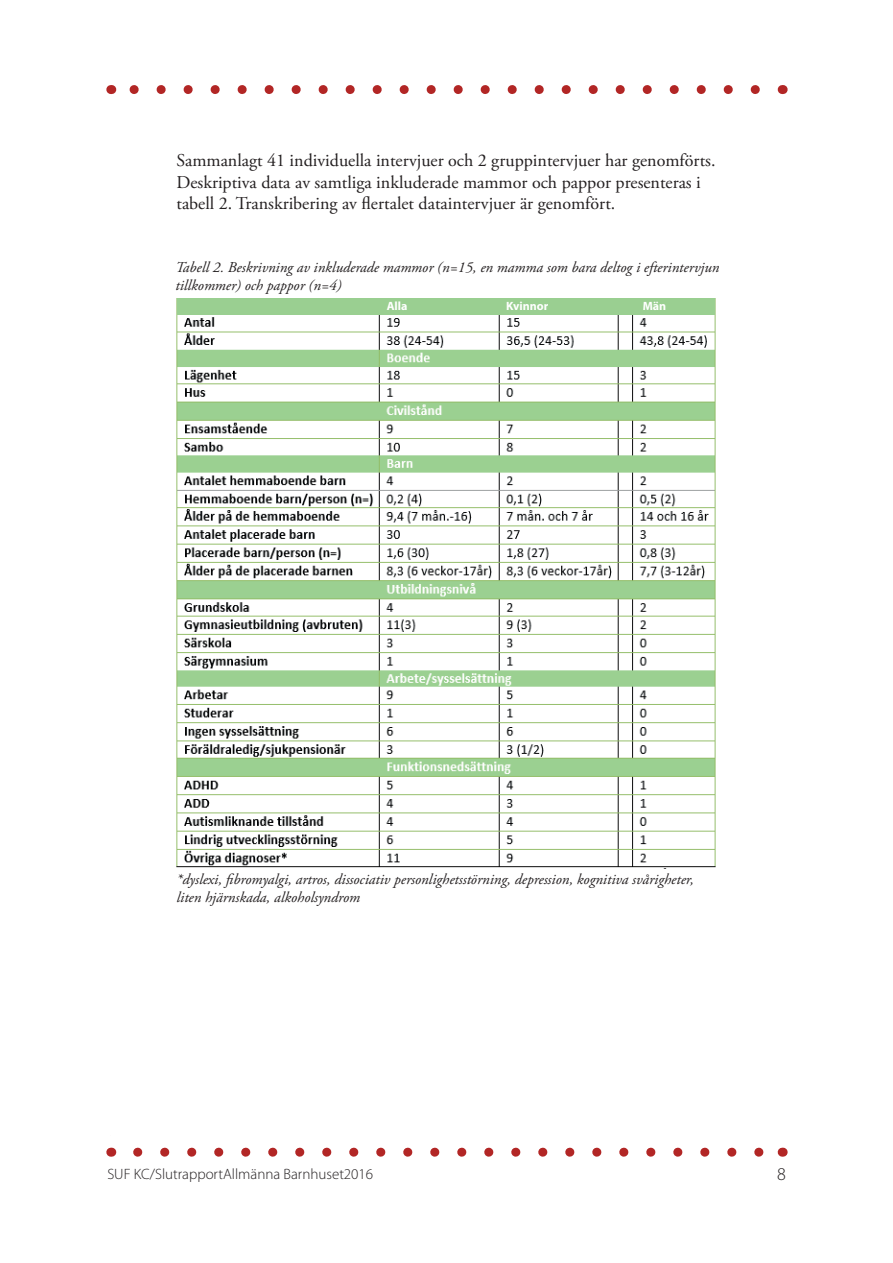
<style>
.page{position:relative;width:893px;height:1263px;background:#fff}
.page>*{position:absolute;margin:0;border:0;box-sizing:border-box;transform-origin:0 0}
.t1{font:18px/21.6px "Adobe Garamond Pro";color:#231f20}
.t2{font:300 18px "Myriad Pro";color:#231f20}
.t3{font:italic 15px/18px "Adobe Garamond Pro";color:#231f20}
.t4{font:300 15px "Myriad Pro";color:#231f20}
.t5{font:700 12px "Myriad Pro";color:#fff}
</style>
<div class="page">
<svg style="left:138px;top:1148px;width:626px;height:9px"></svg>
<svg style="left:129px;top:85px;width:626px;height:9px"></svg>
<img style="left:176px;top:299px;width:540px;height:569px">
<div style="left:177px;top:298px;width:537px;height:17px;background:#9acf91"></div>
<p class="t1" style="left:176px;top:150px;width:540px">Sammanlagt 41 individuella intervjuer och 2 gruppintervjuer har genomförts.<br>Deskriptiva data av samtliga inkluderade mammor och pappor presenteras i tabell 2. Transkribering av flertalet dataintervjuer är genomfört.</p>
<p class="t3" style="left:175px;top:259px;width:545px">Tabell 2. Beskrivning av inkluderade mammor (n=15, en mamma som bara deltog i efterintervjun tillkommer) och pappor (n=4)</p>
<p class="t5" style="left:387px;top:298px;width:22px">Alla</p>
<p class="t5" style="left:506px;top:298px;width:44px">Kvinnor</p>
<p class="t5" style="left:643px;top:298px;width:25px">Män</p>
<p class="t3" style="left:176px;top:870px;width:519px">*dyslexi, fibromyalgi, artros, dissociativ personlighetsstörning, depression, kognitiva svårigheter, liten hjärnskada, alkoholsyndrom</p>
<p class="t4" style="left:107px;top:1165px;width:267px">SUF KC/SlutrapportAllmänna Barnhuset2016</p>
<p class="t2" style="left:777px;top:1164px;width:10px">8</p>
</div>
